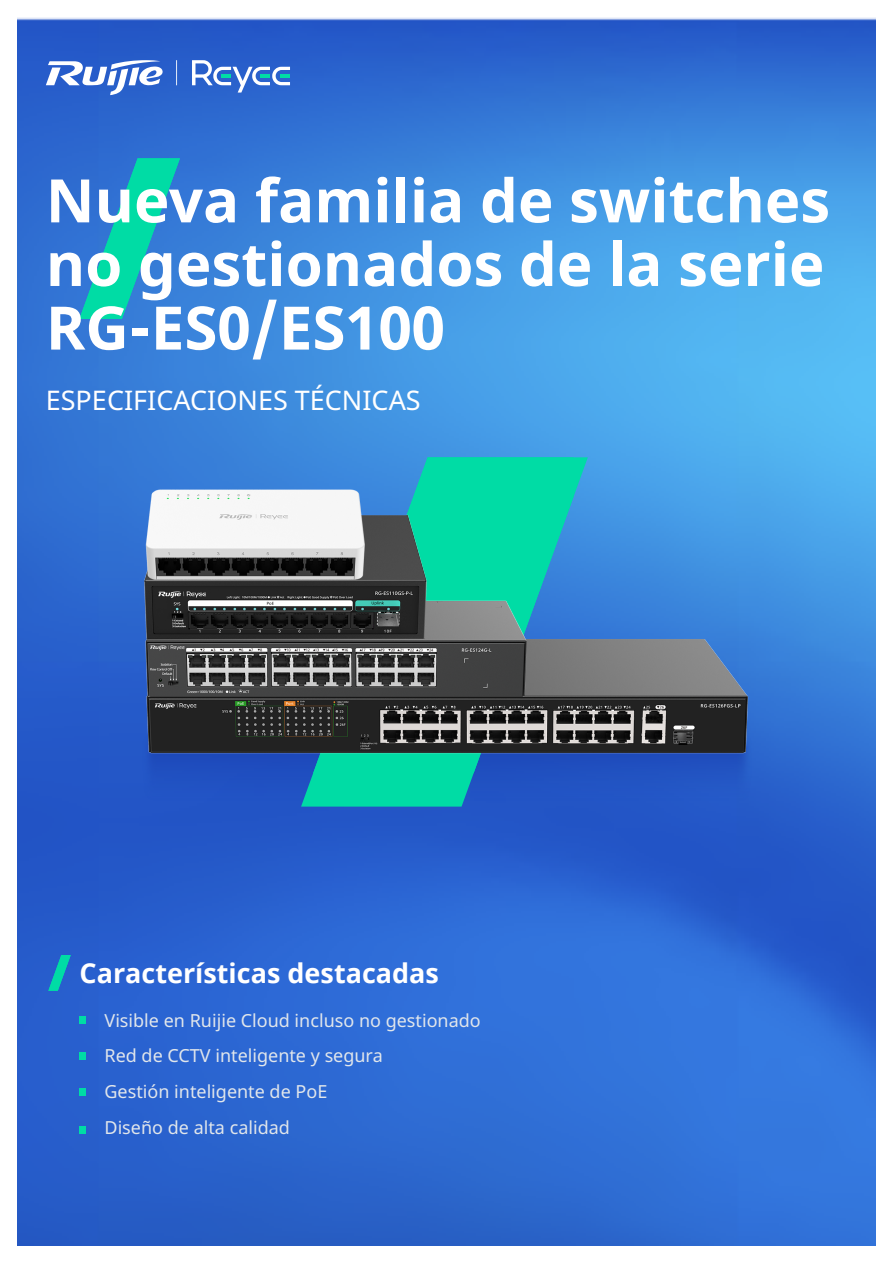
<style>
.page{position:relative;width:893px;height:1263px;background:#fff}
.page>*{position:absolute;margin:0;border:0;box-sizing:border-box;transform-origin:0 0}
.t1{font:700 60px/63.6px "Noto Sans";color:#fff;text-align:justify}
.t2{font:700 27px "Noto Sans";color:#fff}
.t3{font:27px "Noto Sans";color:#fff}
.t4{font:18px/35.8px "Noto Sans";color:#e1e6eb}
</style>
<div class="page">
<img style="left:17px;top:17px;width:859px;height:1229px">
<img style="left:95px;top:688px;width:704px;height:195px">
<svg style="left:79px;top:158px;width:101px;height:161px;background:#1da1c0"></svg>
<svg style="left:301px;top:457px;width:287px;height:350px;background:#0f9eb3"></svg>
<svg style="left:313px;top:457px;width:261px;height:316px;background:#19b8bc"></svg>
<svg style="left:192px;top:60px;width:98px;height:33px"></svg>
<svg style="left:46px;top:60px;width:117px;height:35px"></svg>
<svg style="left:176px;top:60px;width:1px;height:25px"></svg>
<img style="left:130px;top:471px;width:629px;height:301px">
<svg style="left:48px;top:955px;width:23px;height:36px"></svg>
<div style="left:80px;top:1016px;width:6px;height:8px;background:#00dca5"></div>
<div style="left:80px;top:1052px;width:6px;height:8px;background:#00dca5"></div>
<div style="left:80px;top:1088px;width:6px;height:8px;background:#00dca5"></div>
<div style="left:80px;top:1126px;width:6px;height:8px;background:#00dca5"></div>
<p class="t1" style="left:46px;top:170px;width:786px">Nueva familia de switches no gestionados de la serie RG-ES0/ES100</p>
<p class="t3" style="left:46px;top:381px;width:376px">ESPECIFICACIONES TÉCNICAS</p>
<p class="t2" style="left:80px;top:954px;width:361px">Características destacadas</p>
<p class="t4" style="left:105px;top:1002px;width:378px">Visible en Ruijie Cloud incluso no gestionado<br>Red de CCTV inteligente y segura<br>Gestión inteligente de PoE<br>Diseño de alta calidad</p>
</div>
